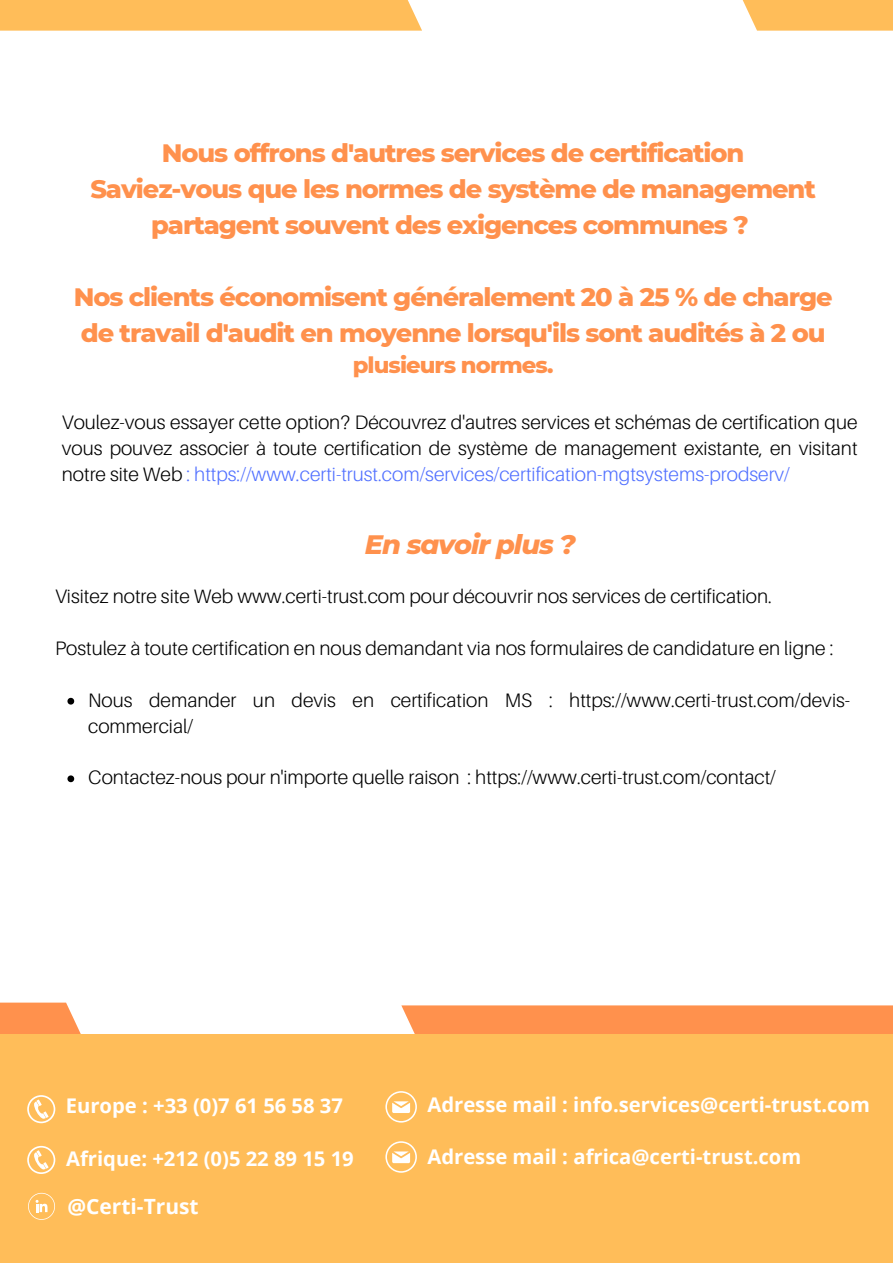
<style>
.page{position:relative;width:893px;height:1264px;background:#fff}
.page>*{position:absolute;margin:0;border:0;box-sizing:border-box;transform-origin:0 0}
.t1{font:italic 800 27.15px "Montserrat";letter-spacing:-.04em;color:#ff914d}
.t2{font:800 25.65px/36px "Montserrat";letter-spacing:-.04em;color:#ff914d;text-align:center}
.t3{font:800 22.65px "Montserrat";letter-spacing:-.04em;color:#ff914d}
.t4{font:700 21px "Open Sans";color:#fff}
.t5{font:700 20.25px "Open Sans";color:#fff}
.t6{font:300 19.5px/25.8px "Aileron";color:#000;text-align:justify}
.s1{color:#5271ff}
</style>
<div class="page">
<div style="left:401px;top:1005px;width:491px;height:143px;background:#ff914d"></div>
<svg style="left:0;top:1002px;width:81px;height:32px;background:#ff9d60"></svg>
<div style="left:0;top:1034px;width:892px;height:228px;background:#ffbd59"></div>
<div style="left:0;top:0;width:421px;height:31px;background:#ffbd59"></div>
<svg style="left:742px;top:0;width:150px;height:31px;background:#ffc163"></svg>
<svg style="left:27px;top:1095px;width:28px;height:28px"></svg>
<svg style="left:27px;top:1145px;width:28px;height:28px"></svg>
<svg style="left:385px;top:1091px;width:32px;height:31px"></svg>
<svg style="left:385px;top:1141px;width:32px;height:31px"></svg>
<svg style="left:28px;top:1192px;width:27px;height:27px"></svg>
<svg style="left:67px;top:698px;width:7px;height:6px"></svg>
<svg style="left:67px;top:775px;width:7px;height:7px"></svg>
<p class="t2" style="left:162px;top:135px;width:584px">Nous offrons d'autres services de certification</p>
<p class="t2" style="left:90px;top:171px;width:727px">Saviez-vous que les normes de système de management partagent souvent des exigences communes ?</p>
<p class="t2" style="left:74px;top:279px;width:760px;text-align:left">Nos clients économisent généralement 20 à 25 % de charge de travail d'audit en moyenne lorsqu'ils sont audités à 2 ou</p>
<p class="t3" style="left:353px;top:351px;width:202px">plusieurs normes.</p>
<p class="t6" style="left:62px;top:409px;width:797px">Voulez-vous essayer cette option? Découvrez d'autres services et schémas de certification que vous pouvez associer à toute certification de système de management existante, en visitant notre site Web <span class="s1">: https://www.certi-trust.com/services/certification-mgtsystems-prodserv/</span></p>
<p class="t1" style="left:365px;top:528px;width:212px">En savoir plus ?</p>
<p class="t6" style="left:55px;top:583px;width:718px">Visitez notre site Web www.certi-trust.com pour découvrir nos services de certification.</p>
<p class="t6" style="left:55px;top:635px;width:779px">Postulez à toute certification en nous demandant via nos formulaires de candidature en ligne :</p>
<p class="t6" style="left:88px;top:686px;width:763px">Nous demander un devis en certification MS : https://www.certi-trust.com/devis&shy;commercial/</p>
<p class="t6" style="left:88px;top:764px;width:689px">Contactez-nous pour n'importe quelle raison : https://www.certi-trust.com/contact/</p>
<p class="t5" style="left:66px;top:1091px;width:279px">Europe : +33 (0)7 61 56 58 37</p>
<p class="t5" style="left:427px;top:1090px;width:444px">Adresse mail : info.services@certi-trust.com</p>
<p class="t5" style="left:66px;top:1144px;width:289px">Afrique: +212 (0)5 22 89 15 19</p>
<p class="t5" style="left:427px;top:1142px;width:375px">Adresse mail : africa@certi-trust.com</p>
<p class="t4" style="left:67px;top:1191px;width:133px">@Certi-Trust</p>
</div>
